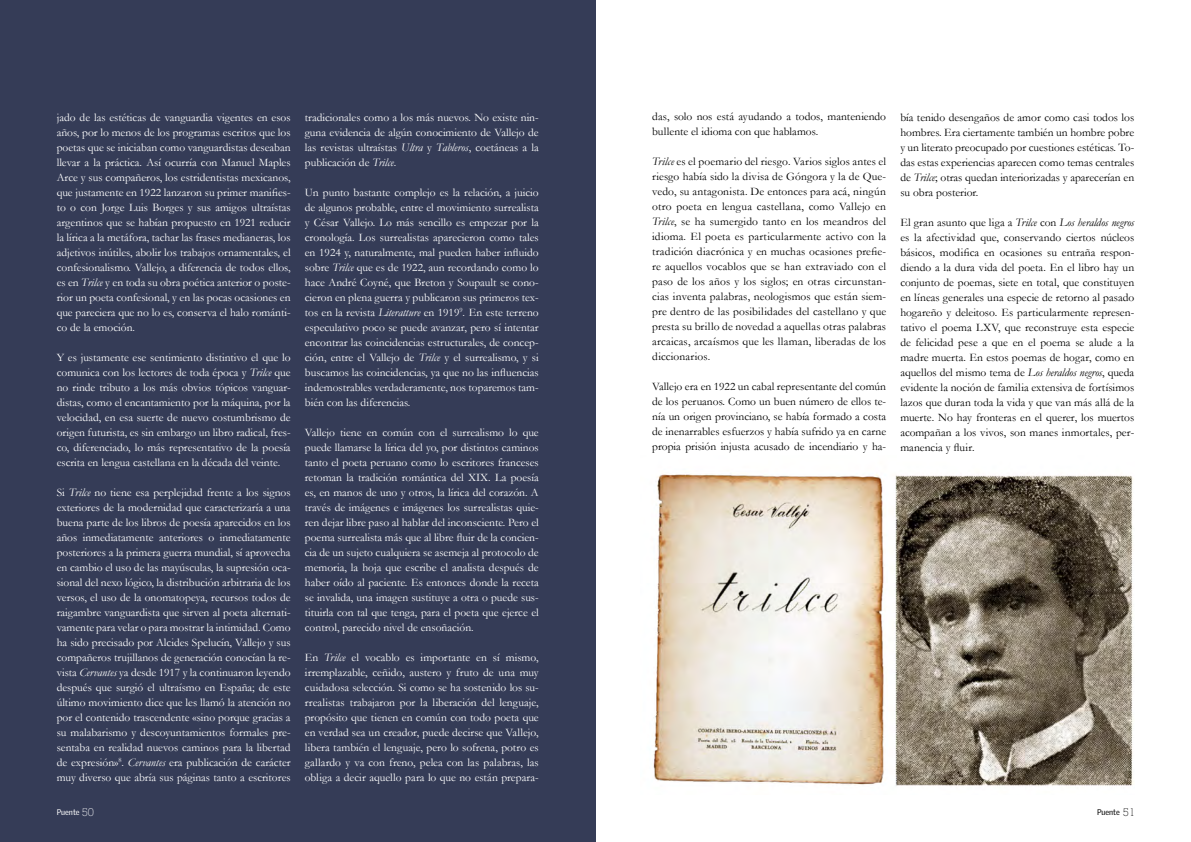
<style>
.page{position:relative;width:1191px;height:842px;background:#fff}
.page>*{position:absolute;margin:0;border:0;box-sizing:border-box;transform-origin:0 0}
.t1{font:11.5px/15px "Garamond";color:#fff;text-align:justify}
.t2{font:11.5px/15px "Garamond";color:#000;text-align:justify}
.t3{font:8px "Griffith Gothic";color:#fff}
.t4{font:8px "Griffith Gothic";color:#000}
.s1{font-style:italic}
.s2{font-family:"Boton";font-weight:300;font-size:11px}
</style>
<div class="page">
<div style="left:0;top:0;width:595px;height:842px;background:#353c57"></div>
<img style="left:653px;top:474px;width:481px;height:312px">
<p class="t1" style="left:57px;top:110px;width:235px">jado de las estéticas de vanguardia vigentes en esos años, por lo menos de los programas escritos que los poetas que se iniciaban como vanguardistas deseaban llevar a la práctica. Así ocurría con Manuel Maples Arce y sus compañeros, los estridentistas mexicanos, que justamente en 1922 lanzaron su primer manifies&shy;to o con Jorge Luis Borges y sus amigos ultraístas argentinos que se habían propuesto en 1921 reducir la lírica a la metáfora, tachar las frases medianeras, los adjetivos inútiles, abolir los trabajos ornamentales, el confesionalismo. Vallejo, a diferencia de todos ellos, es en <span class="s1">Trilce</span> y en toda su obra poética anterior o poste&shy;rior un poeta confesional, y en las pocas ocasiones en que pareciera que no lo es, conserva el halo románti&shy;co de la emoción.</p>
<p class="t1" style="left:57px;top:350px;width:235px">Y es justamente ese sentimiento distintivo el que lo comunica con los lectores de toda época y <span class="s1">Trilce</span> que no rinde tributo a los más obvios tópicos vanguar&shy;distas, como el encantamiento por la máquina, por la velocidad, en esa suerte de nuevo costumbrismo de origen futurista, es sin embargo un libro radical, fres&shy;co, diferenciado, lo más representativo de la poesía escrita en lengua castellana en la década del veinte.</p>
<p class="t1" style="left:57px;top:485px;width:235px">Si <span class="s1">Trilce</span> no tiene esa perplejidad frente a los signos exteriores de la modernidad que caracterizaría a una buena parte de los libros de poesía aparecidos en los años inmediatamente anteriores o inmediatamente posteriores a la primera guerra mundial, sí aprovecha en cambio el uso de las mayúsculas, la supresión oca&shy;sional del nexo lógico, la distribución arbitraria de los versos, el uso de la onomatopeya, recursos todos de raigambre vanguardista que sirven al poeta alternati&shy;vamente para velar o para mostrar la intimidad. Como ha sido precisado por Alcides Spelucín, Vallejo y sus compañeros trujillanos de generación conocían la re&shy;vista <span class="s1">Cervantes</span> ya desde 1917 y la continuaron leyendo después que surgió el ultraísmo en España; de este último movimiento dice que les llamó la atención no por el contenido trascendente «sino porque gracias a su malabarismo y descoyuntamientos formales pre&shy;sentaba en realidad nuevos caminos para la libertad de expresión»<sup>8</sup>. <span class="s1">Cervantes</span> era publicación de carácter muy diverso que abría sus páginas tanto a escritores</p>
<p class="t1" style="left:305px;top:110px;width:235px">tradicionales como a los más nuevos. No existe nin&shy;guna evidencia de algún conocimiento de Vallejo de las revistas ultraístas <span class="s1">Ultra</span> y <span class="s1">Tableros</span>, coetáneas a la publicación de <span class="s1">Trilce</span>.</p>
<p class="t1" style="left:305px;top:185px;width:235px">Un punto bastante complejo es la relación, a juicio de algunos probable, entre el movimiento surrealista y César Vallejo. Lo más sencillo es empezar por la cronología. Los surrealistas aparecieron como tales en 1924 y, naturalmente, mal pueden haber influido sobre <span class="s1">Trilce</span> que es de 1922, aun recordando como lo hace André Coyné, que Breton y Soupault se cono&shy;cieron en plena guerra y publicaron sus primeros tex&shy;tos en la revista <span class="s1">Literatture</span> en 1919<sup>9</sup>. En este terreno especulativo poco se puede avanzar, pero sí intentar encontrar las coincidencias estructurales, de concep&shy;ción, entre el Vallejo de <span class="s1">Trilce</span> y el surrealismo, y si buscamos las coincidencias, ya que no las influencias indemostrables verdaderamente, nos toparemos tam&shy;bién con las diferencias.</p>
<p class="t1" style="left:305px;top:425px;width:235px">Vallejo tiene en común con el surrealismo lo que puede llamarse la lírica del yo, por distintos caminos tanto el poeta peruano como lo escritores franceses retoman la tradición romántica del XIX. La poesía es, en manos de uno y otros, la lírica del corazón. A través de imágenes e imágenes los surrealistas quie&shy;ren dejar libre paso al hablar del inconsciente. Pero el poema surrealista más que al libre fluir de la concien&shy;cia de un sujeto cualquiera se asemeja al protocolo de memoria, la hoja que escribe el analista después de haber oído al paciente. Es entonces donde la receta se invalida, una imagen sustituye a otra o puede sus&shy;tituirla con tal que tenga, para el poeta que ejerce el control, parecido nivel de ensoñación.</p>
<p class="t1" style="left:305px;top:650px;width:235px">En <span class="s1">Trilce</span> el vocablo es importante en sí mismo, irremplazable, ceñido, austero y fruto de una muy cuidadosa selección. Si como se ha sostenido los su&shy;rrealistas trabajaron por la liberación del lenguaje, propósito que tienen en común con todo poeta que en verdad sea un creador, puede decirse que Vallejo, libera también el lenguaje, pero lo sofrena, potro es gallardo y va con freno, pelea con las palabras, las obliga a decir aquello para lo que no están prepara-</p>
<p class="t2" style="left:652px;top:109px;width:235px">das, solo nos está ayudando a todos, manteniendo bullente el idioma con que hablamos.</p>
<p class="t2" style="left:652px;top:154px;width:235px"><span class="s1">Trilce</span> es el poemario del riesgo. Varios siglos antes el riesgo había sido la divisa de Góngora y la de Que&shy;vedo, su antagonista. De entonces para acá, ningún otro poeta en lengua castellana, como Vallejo en <span class="s1">Trilce</span>, se ha sumergido tanto en los meandros del idioma. El poeta es particularmente activo con la tradición diacrónica y en muchas ocasiones prefie&shy;re aquellos vocablos que se han extraviado con el paso de los años y los siglos; en otras circunstan&shy;cias inventa palabras, neologismos que están siem&shy;pre dentro de las posibilidades del castellano y que presta su brillo de novedad a aquellas otras palabras arcaicas, arcaísmos que les llaman, liberadas de los diccionarios.</p>
<p class="t2" style="left:652px;top:379px;width:235px">Vallejo era en 1922 un cabal representante del común de los peruanos. Como un buen número de ellos te&shy;nía un origen provinciano, se había formado a costa de inenarrables esfuerzos y había sufrido ya en carne propia prisión injusta acusado de incendiario y ha-</p>
<p class="t2" style="left:900px;top:109px;width:235px">bía tenido desengaños de amor como casi todos los hombres. Era ciertamente también un hombre pobre y un literato preocupado por cuestiones estéticas. To&shy;das estas experiencias aparecen como temas centrales de <span class="s1">Trilce</span>; otras quedan interiorizadas y aparecerían en su obra posterior.</p>
<p class="t2" style="left:900px;top:214px;width:235px">El gran asunto que liga a <span class="s1">Trilce</span> con <span class="s1">Los heraldos negros </span>es la afectividad que, conservando ciertos núcleos básicos, modifica en ocasiones su entraña respon&shy;diendo a la dura vida del poeta. En el libro hay un conjunto de poemas, siete en total, que constituyen en líneas generales una especie de retorno al pasado hogareño y deleitoso. Es particularmente represen&shy;tativo el poema LXV, que reconstruye esta especie de felicidad pese a que en el poema se alude a la madre muerta. En estos poemas de hogar, como en aquellos del mismo tema de <span class="s1">Los heraldos negros</span>, queda evidente la noción de familia extensiva de fortísimos lazos que duran toda la vida y que van más allá de la muerte. No hay fronteras en el querer, los muertos acompañan a los vivos, son manes inmortales, per&shy;manencia y fluir.</p>
<p class="t3" style="left:57px;top:807px;width:39px">Puente <span class="s2">50</span></p>
<p class="t4" style="left:1097px;top:807px;width:40px">Puente <span class="s2">51</span></p>
</div>
